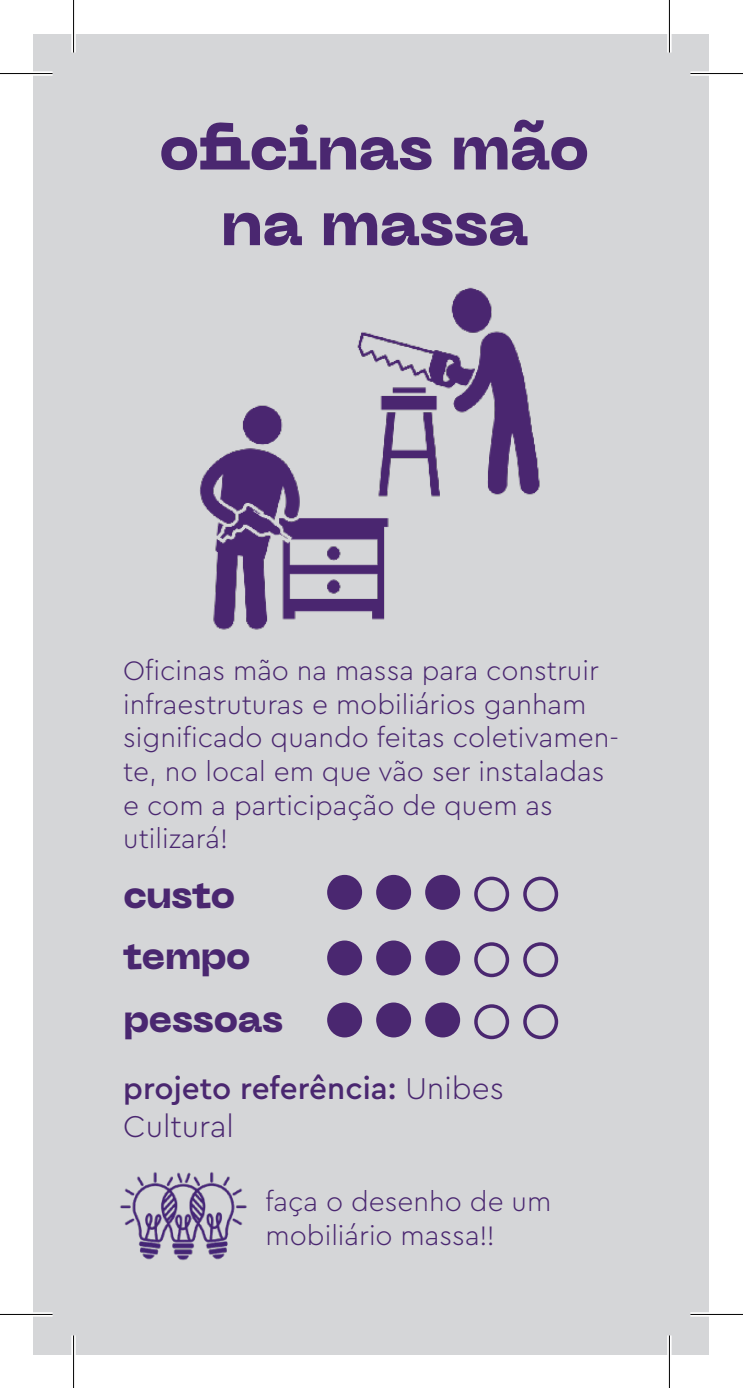
<style>
.page{position:relative;width:743px;height:1388px;background:#fff}
.page>*{position:absolute;margin:0;border:0;box-sizing:border-box;transform-origin:0 0}
.t1{font:800 63px "PP Neue Machina";letter-spacing:-.02em;color:#4a2770}
.t2{font:800 38.5px "PP Neue Machina";letter-spacing:-.03em;color:#4a2770}
.t3{font:500 31.5px "Cera Pro";color:#4a2770}
.t4{font:300 31.5px "Cera Pro";color:#4a2770}
.t5{font:300 28px/33.6px "Cera Pro";color:#4a2770}
.s1{font-weight:300}
</style>
<div class="page">
<div style="left:34px;top:34px;width:674px;height:1319px;background:#d5d6d8"></div>
<img style="left:120px;top:1172px;width:127px;height:89px">
<div style="left:329px;top:876px;width:31px;height:32px;background:#4a2770;border-radius:50%"></div>
<div style="left:327px;top:874px;width:35px;height:35px;border:4px solid #4a2770;border-radius:50%"></div>
<div style="left:378px;top:876px;width:31px;height:32px;background:#4a2770;border-radius:50%"></div>
<div style="left:376px;top:874px;width:35px;height:35px;border:4px solid #4a2770;border-radius:50%"></div>
<div style="left:427px;top:876px;width:31px;height:32px;background:#4a2770;border-radius:50%"></div>
<div style="left:425px;top:874px;width:35px;height:35px;border:4px solid #4a2770;border-radius:50%"></div>
<div style="left:474px;top:876px;width:35px;height:35px;border:4px solid #4a2770;border-radius:50%"></div>
<div style="left:523px;top:876px;width:35px;height:35px;border:4px solid #4a2770;border-radius:50%"></div>
<div style="left:329px;top:942px;width:31px;height:31px;background:#4a2770;border-radius:50%"></div>
<div style="left:327px;top:940px;width:35px;height:35px;border:4px solid #4a2770;border-radius:50%"></div>
<div style="left:378px;top:942px;width:31px;height:31px;background:#4a2770;border-radius:50%"></div>
<div style="left:376px;top:940px;width:35px;height:35px;border:4px solid #4a2770;border-radius:50%"></div>
<div style="left:427px;top:942px;width:31px;height:31px;background:#4a2770;border-radius:50%"></div>
<div style="left:425px;top:940px;width:35px;height:35px;border:4px solid #4a2770;border-radius:50%"></div>
<div style="left:474px;top:942px;width:35px;height:35px;border:4px solid #4a2770;border-radius:50%"></div>
<div style="left:523px;top:942px;width:35px;height:35px;border:4px solid #4a2770;border-radius:50%"></div>
<div style="left:329px;top:1004px;width:31px;height:31px;background:#4a2770;border-radius:50%"></div>
<div style="left:327px;top:1002px;width:35px;height:35px;border:4px solid #4a2770;border-radius:50%"></div>
<div style="left:378px;top:1004px;width:31px;height:31px;background:#4a2770;border-radius:50%"></div>
<div style="left:376px;top:1002px;width:35px;height:35px;border:4px solid #4a2770;border-radius:50%"></div>
<div style="left:427px;top:1004px;width:31px;height:31px;background:#4a2770;border-radius:50%"></div>
<div style="left:425px;top:1002px;width:35px;height:35px;border:4px solid #4a2770;border-radius:50%"></div>
<div style="left:474px;top:1004px;width:35px;height:35px;border:4px solid #4a2770;border-radius:50%"></div>
<div style="left:523px;top:1004px;width:35px;height:35px;border:4px solid #4a2770;border-radius:50%"></div>
<img style="left:199px;top:287px;width:341px;height:343px">
<div style="left:0;top:71px;width:52px;height:5px;background:#fff"></div>
<div style="left:690px;top:71px;width:52px;height:5px;background:#fff"></div>
<svg style="left:0;top:1311px;width:52px;height:5px"></svg>
<svg style="left:690px;top:1311px;width:52px;height:5px"></svg>
<div style="left:71px;top:0;width:5px;height:53px;background:#f6f6f6"></div>
<div style="left:71px;top:1335px;width:5px;height:52px;background:#f6f6f6"></div>
<svg style="left:667px;top:0;width:4px;height:53px"></svg>
<svg style="left:667px;top:1335px;width:4px;height:52px"></svg>
<hr style="left:0;top:73px;width:52px;height:1px;background:#000">
<hr style="left:690px;top:73px;width:52px;height:1px;background:#000">
<hr style="left:0;top:1313px;width:52px;height:1px;background:#000">
<hr style="left:690px;top:1313px;width:52px;height:1px;background:#000">
<hr style="left:73px;top:0;width:1px;height:53px;background:#000">
<hr style="left:73px;top:1335px;width:1px;height:52px;background:#000">
<hr style="left:668px;top:0;width:1px;height:53px;background:#000">
<hr style="left:668px;top:1335px;width:1px;height:52px;background:#000">
<p class="t1" style="left:159px;top:106px;width:432px">oficinas mão</p>
<p class="t1" style="left:220px;top:182px;width:309px">na massa</p>
<p class="t5" style="left:123px;top:652px;width:497px">Oficinas mão na massa para construir infraestruturas e mobiliários ganham significado quando feitas coletivamen&shy;te, no local em que vão ser instaladas e com a participação de quem as utilizará!</p>
<p class="t2" style="left:123px;top:869px;width:114px">custo</p>
<p class="t2" style="left:123px;top:930px;width:129px">tempo</p>
<p class="t2" style="left:123px;top:992px;width:161px">pessoas</p>
<p class="t3" style="left:123px;top:1067px;width:382px">projeto referência: <span class="s1">Unibes</span></p>
<p class="t4" style="left:123px;top:1105px;width:112px">Cultural</p>
<p class="t5" style="left:265px;top:1183px;width:287px">faça o desenho de um mobiliário massa!!</p>
</div>
